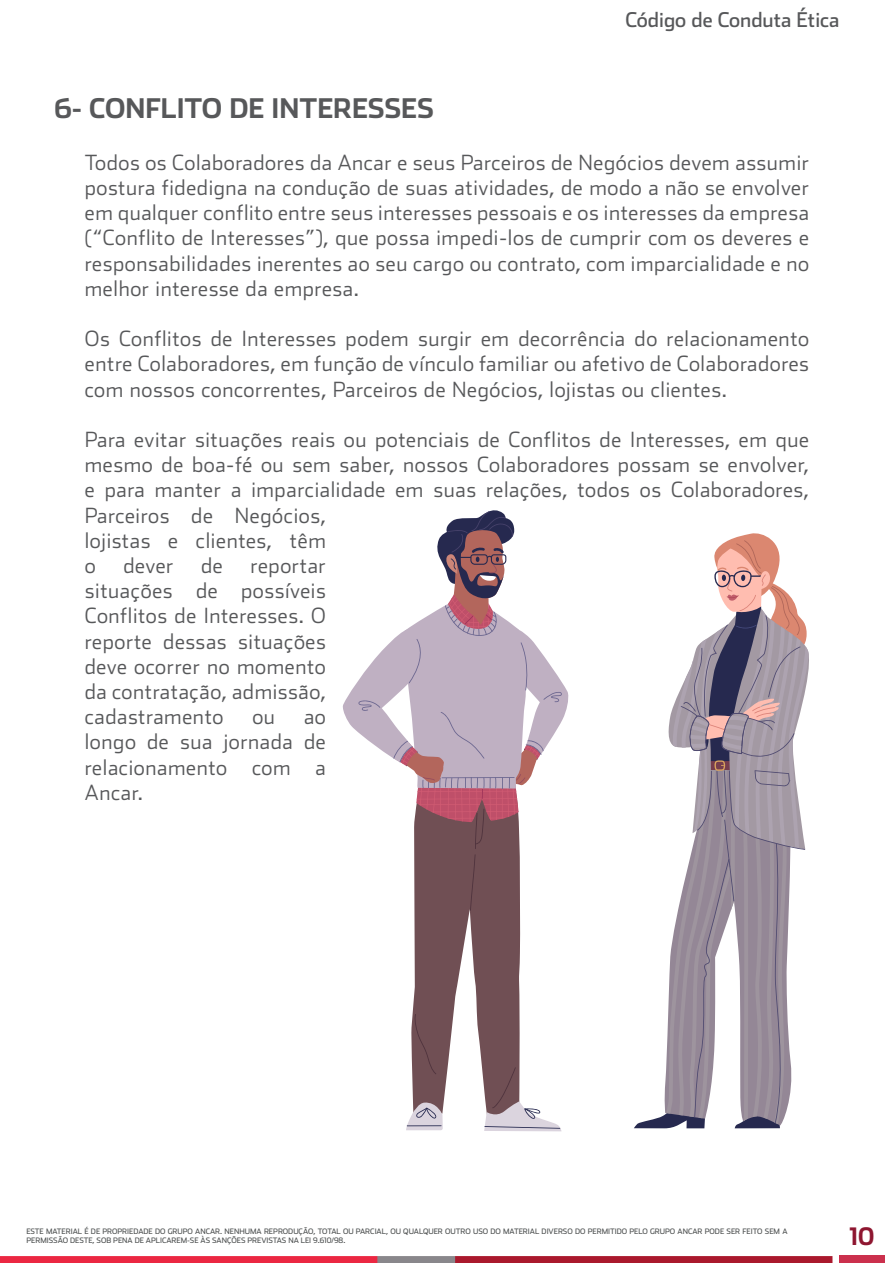
<style>
.page{position:relative;width:893px;height:1263px;background:#fff}
.page>*{position:absolute;margin:0;border:0;box-sizing:border-box;transform-origin:0 0}
.Capítulo{font:700 27px "Stainless";color:#57585a}
.t1{font:700 24px "Stainless";color:#8e1630}
.t2{font:300 21px/25.2px "Stainless";letter-spacing:.03em;color:#57585a;text-align:justify}
.t3{font:20.25px "Stainless";color:#57585a}
.t4{font:7.5px/9px "Stainless";color:#4f5252}
</style>
<div class="page">
<img style="left:0;top:1128px;width:885px;height:135px">
<div style="left:839px;top:1255px;width:45px;height:8px;background:#cb304d"></div>
<svg style="left:342px;top:510px;width:227px;height:621px"></svg>
<svg style="left:634px;top:533px;width:175px;height:595px"></svg>
<p class="t3" style="left:625px;top:7px;width:215px">Código de Conduta Ética</p>
<p class="Capítulo" style="left:54px;top:92px;width:381px">6- CONFLITO DE INTERESSES</p>
<p class="t2" style="left:85px;top:149px;width:726px">Todos os Colaboradores da Ancar e seus Parceiros de Negócios devem assumir postura fidedigna na condução de suas atividades, de modo a não se envolver em qualquer conflito entre seus interesses pessoais e os interesses da empresa (“Conflito de Interesses”), que possa impedi-los de cumprir com os deveres e responsabilidades inerentes ao seu cargo ou contrato, com imparcialidade e no melhor interesse da empresa.</p>
<p class="t2" style="left:85px;top:326px;width:726px">Os Conflitos de Interesses podem surgir em decorrência do relacionamento entre Colaboradores, em função de vínculo familiar ou afetivo de Colaboradores com nossos concorrentes, Parceiros de Negócios, lojistas ou clientes.</p>
<p class="t2" style="left:85px;top:427px;width:726px;text-align:left">Para evitar situações reais ou potenciais de Conflitos de Interesses, em que mesmo de boa-fé ou sem saber, nossos Colaboradores possam se envolver, e para manter a imparcialidade em suas relações, todos os Colaboradores, Parceiros de Negócios,<br>lojistas e clientes, têm<br>o</p>
<p class="t2" style="left:123px;top:553px;width:52px">dever</p>
<p class="t2" style="left:201px;top:553px;width:23px">de</p>
<p class="t2" style="left:85px;top:553px;width:243px;text-indent:166px">reportar situações de possíveis Conflitos de Interesses. O reporte dessas situações deve ocorrer no momento da contratação, admissão, cadastramento</p>
<p class="t2" style="left:85px;top:704px;width:243px;text-indent:219px">ao longo de sua jornada de relacionamento com a Ancar.</p>
<p class="t2" style="left:252px;top:704px;width:24px">ou</p>
<p class="t4" style="left:26px;top:1227px;width:763px">ESTE MATERIAL É DE PROPRIEDADE DO GRUPO ANCAR. NENHUMA REPRODUÇÃO, TOTAL OU PARCIAL, OU QUALQUER OUTRO USO DO MATERIAL DIVERSO DO PERMITIDO PELO GRUPO ANCAR PODE SER FEITO SEM A<br>PERMISSÃO DESTE, SOB PENA DE APLICAREM-SE ÀS SANÇÕES PREVISTAS NA LEI 9.610/98.</p>
<p class="t1" style="left:850px;top:1222px;width:26px">10</p>
</div>
